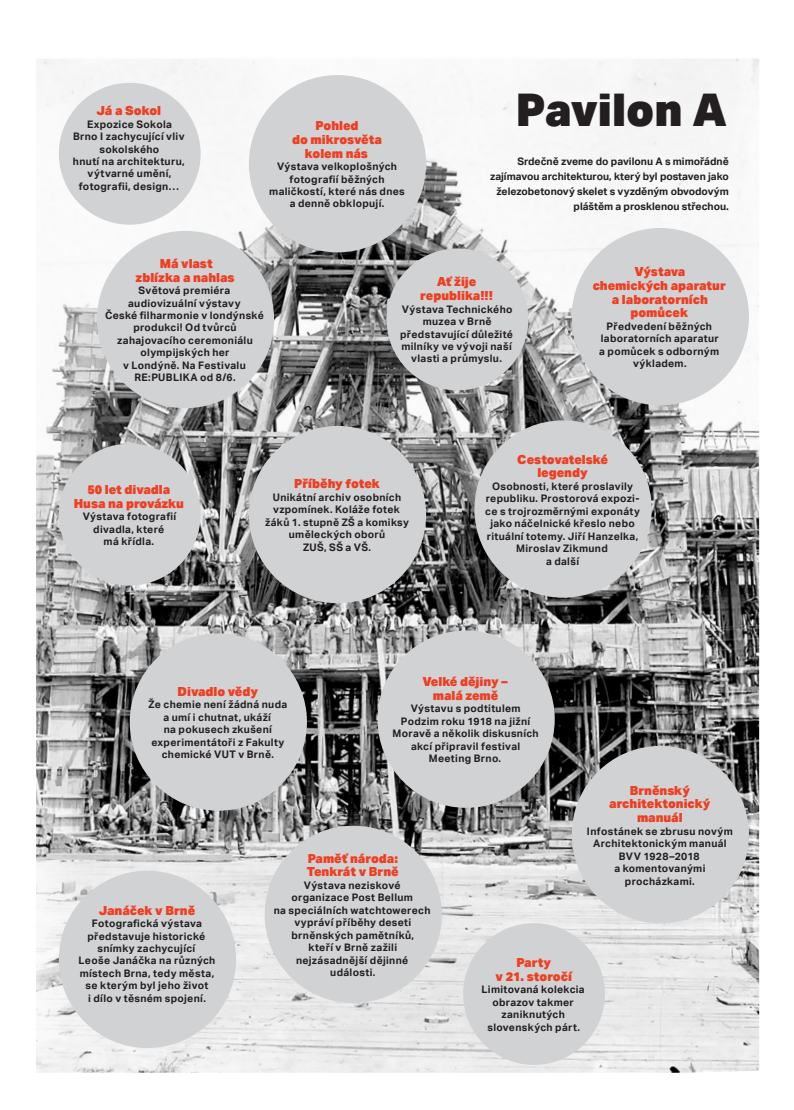
<style>
.page{position:relative;width:794px;height:1110px;background:#fff}
.page>*{position:absolute;margin:0;border:0;box-sizing:border-box;transform-origin:0 0}
.Nadpis_rozhovor{font:900 45px "Aktiv Grotesk";color:#231f20}
.t1{font:900 12.5px/13.8px "Aktiv Grotesk";letter-spacing:-.005em;color:#ef3e22;text-align:center}
.t2{font:700 10.38px/12.5px "Aktiv Grotesk";letter-spacing:.03em;color:#231f20;text-align:center}
.t3{font:700 10.38px/15px "Aktiv Grotesk";color:#231f20;text-align:right}
</style>
<div class="page">
<img style="left:36px;top:59px;width:723px;height:1013px">
<div style="left:59px;top:870px;width:177px;height:177px;background:#d1d2d4;border-radius:50%"></div>
<div style="left:265px;top:825px;width:177px;height:177px;background:#d1d2d4;border-radius:50%"></div>
<div style="left:97px;top:231px;width:177px;height:177px;background:#d1d2d4;border-radius:50%"></div>
<div style="left:572px;top:745px;width:177px;height:177px;background:#d1d2d4;border-radius:50%"></div>
<div style="left:249px;top:75px;width:177px;height:177px;background:#d1d2d4;border-radius:50%"></div>
<div style="left:474px;top:420px;width:177px;height:177px;background:#d1d2d4;border-radius:50%"></div>
<div style="left:572px;top:228px;width:177px;height:177px;background:#d1d2d4;border-radius:50%"></div>
<div style="left:59px;top:83px;width:142px;height:141px;background:#d1d2d4;border-radius:50%"></div>
<div style="left:386px;top:248px;width:142px;height:142px;background:#d1d2d4;border-radius:50%"></div>
<div style="left:463px;top:922px;width:142px;height:142px;background:#d1d2d4;border-radius:50%"></div>
<div style="left:59px;top:443px;width:142px;height:142px;background:#d1d2d4;border-radius:50%"></div>
<div style="left:130px;top:633px;width:177px;height:177px;background:#d1d2d4;border-radius:50%"></div>
<div style="left:377px;top:630px;width:178px;height:177px;background:#d1d2d4;border-radius:50%"></div>
<div style="left:249px;top:426px;width:177px;height:177px;background:#d1d2d4;border-radius:50%"></div>
<p class="t1" style="left:96px;top:103px;width:66px">Já a Sokol</p>
<p class="t2" style="left:73px;top:118px;width:113px">Expozice Sokola<br>Brno I zachycující vliv sokolského<br>hnutí na architekturu, výtvarné umění, fotografii, design…</p>
<p class="t1" style="left:292px;top:118px;width:91px">Pohled<br>do mikrosvěta kolem nás</p>
<p class="t2" style="left:269px;top:160px;width:137px">Výstava velkoplošných fotografií běžných maličkostí, které nás dnes a denně obklopují.</p>
<p class="Nadpis_rozhovor" style="left:516px;top:81px;width:213px">Pavilon A</p>
<p class="t3" style="left:490px;top:154px;width:240px">Srdečně zveme do pavilonu A s mimořádně zajímavou architekturou, který byl postaven jako železobetonový skelet s vyzděným obvodovým pláštěm a prosklenou střechou.</p>
<p class="t1" style="left:136px;top:256px;width:100px">Má vlast zblízka a nahlas</p>
<p class="t2" style="left:105px;top:284px;width:160px">Světová premiéra audiovizuální výstavy<br>České filharmonie v londýnské produkci! Od tvůrců zahajovacího ceremoniálu olympijských her<br>v Londýně. Na Festivalu<br>RE:PUBLIKA od 8/6.</p>
<p class="t1" style="left:420px;top:275px;width:74px">Ať žije republika!!!</p>
<p class="t2" style="left:400px;top:303px;width:114px">Výstava Technického muzea v Brně představující důležité milníky ve vývoji naší vlasti a průmyslu.</p>
<p class="t1" style="left:592px;top:264px;width:135px">Výstava<br>chemických aparatur a laboratorních pomůcek</p>
<p class="t2" style="left:599px;top:320px;width:122px">Předvedení běžných laboratorních aparatur a pomůcek s odborným výkladem.</p>
<p class="t1" style="left:74px;top:482px;width:112px">50 let divadla<br>Husa na provázku</p>
<p class="t2" style="left:83px;top:510px;width:95px">Výstava fotografií divadla, které<br>má křídla.</p>
<p class="t1" style="left:294px;top:476px;width:87px">Příběhy fotek</p>
<p class="t2" style="left:265px;top:491px;width:145px">Unikátní archiv osobních vzpomínek. Koláže fotek žáků 1. stupně ZŠ a komiksy uměleckých oborů<br>ZUŠ, SŠ a VŠ.</p>
<p class="t1" style="left:517px;top:452px;width:92px">Cestovatelské legendy</p>
<p class="t2" style="left:485px;top:480px;width:156px">Osobnosti, které proslavily republiku. Prostorová expozi&shy;ce s trojrozměrnými exponáty jako náčelnické křeslo nebo rituální totemy. Jiří Hanzelka,<br>Miroslav Zikmund<br>a další</p>
<p class="t1" style="left:177px;top:684px;width:82px">Divadlo vědy</p>
<p class="t2" style="left:148px;top:698px;width:140px">Že chemie není žádná nuda a umí i chutnat, ukáží<br>na pokusech zkušení experimentátoři z Fakulty chemické VUT v Brně.</p>
<p class="t1" style="left:422px;top:674px;width:87px">Velké dějiny – malá země</p>
<p class="t2" style="left:392px;top:702px;width:148px">Výstavu s podtitulem<br>Podzim roku 1918 na jižní<br>Moravě a několik diskusních akcí připravil festival<br>Meeting Brno.</p>
<p class="t1" style="left:99px;top:902px;width:98px">Janáček v Brně</p>
<p class="t2" style="left:79px;top:916px;width:138px">Fotografická výstava představuje historické snímky zachycující<br>Leoše Janáčka na různých místech Brna, tedy města, se kterým byl jeho život<br>i dílo v těsném spojení.</p>
<p class="t1" style="left:307px;top:850px;width:93px;text-align:left">Paměť národa:<br>Tenkrát v Brně</p>
<p class="t2" style="left:274px;top:878px;width:158px">Výstava neziskové organizace Post Bellum<br>na speciálních watchtowerech vypráví příběhy deseti brněnských pamětníků,<br>kteří v Brně zažili nejzásadnější dějinné události.</p>
<p class="t1" style="left:609px;top:782px;width:103px">Brněnský architektonický manuál</p>
<p class="t2" style="left:587px;top:824px;width:147px">Infostánek se zbrusu novým<br>Architektonickým manuál<br>BVV 1928–2018<br>a komentovanými procházkami.</p>
<p class="t1" style="left:495px;top:955px;width:78px">Party<br>v 21. storočí</p>
<p class="t2" style="left:481px;top:983px;width:105px">Limitovaná kolekcia obrazov takmer zaniknutých slovenských párt.</p>
</div>
